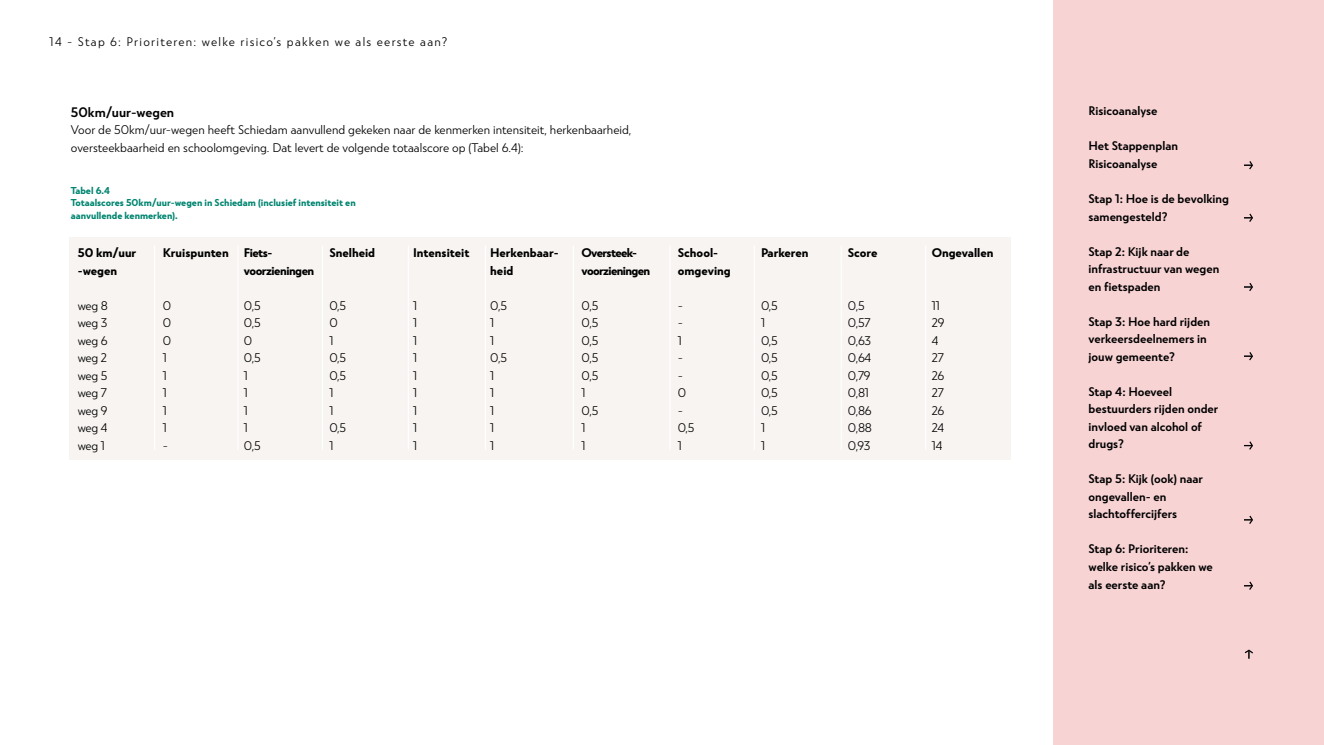
<style>
.page{position:relative;width:1324px;height:745px;background:#fff}
.page>*{position:absolute;margin:0;border:0;box-sizing:border-box;transform-origin:0 0}
.t1{font:600 13.75px "Atlan";color:#000}
.t2{font:600 12.5px/17.5px "Atlan";color:#000}
.t3{font:300 12.5px/17.5px "Atlan";color:#000}
.t4{font:700 12.5px/17.5px "Atlan";color:#000}
.t5{font:300 12.5px "Atlan";letter-spacing:.1em;color:#000}
.t6{font:300 12.5px/17.5px "Atlan";letter-spacing:-.02em;color:#000}
.t7{font:700 12.5px/17.5px "Atlan";letter-spacing:-.05em;color:#000}
.t8{font:700 12.5px/17.5px "Atlan";letter-spacing:-.04em;color:#000}
.t9{font:700 10px/12.5px "Atlan";color:#008570}
</style>
<div class="page">
<div style="left:1052px;top:0;width:271px;height:744px;background:#f8d3d4"></div>
<svg style="left:1244px;top:161px;width:9px;height:9px"></svg>
<svg style="left:1244px;top:213px;width:9px;height:9px"></svg>
<svg style="left:1244px;top:283px;width:9px;height:8px"></svg>
<svg style="left:1244px;top:352px;width:9px;height:9px"></svg>
<svg style="left:1244px;top:441px;width:9px;height:9px"></svg>
<svg style="left:1244px;top:515px;width:9px;height:9px"></svg>
<svg style="left:1244px;top:581px;width:9px;height:9px"></svg>
<svg style="left:1244px;top:649px;width:9px;height:9px"></svg>
<div style="left:69px;top:237px;width:942px;height:222px;background:#f7f4f1"></div>
<hr style="left:154px;top:245px;width:1px;height:204px;background:#fff">
<hr style="left:237px;top:245px;width:1px;height:204px;background:#fff">
<hr style="left:407px;top:245px;width:2px;height:204px;background:#fff">
<hr style="left:485px;top:245px;width:1px;height:204px;background:#fff">
<hr style="left:322px;top:245px;width:1px;height:204px;background:#fff">
<hr style="left:572px;top:245px;width:2px;height:204px;background:#fff">
<hr style="left:669px;top:245px;width:1px;height:204px;background:#fff">
<hr style="left:753px;top:245px;width:1px;height:204px;background:#fff">
<hr style="left:840px;top:245px;width:1px;height:204px;background:#fff">
<hr style="left:924px;top:245px;width:2px;height:204px;background:#fff">
<p class="t5" style="left:50px;top:34px;width:399px">14 - Stap 6: Prioriteren: welke risico’s pakken we als eerste aan?</p>
<p class="t1" style="left:71px;top:104px;width:105px">50km/uur-wegen</p>
<p class="t3" style="left:71px;top:121px;width:562px">Voor de 50km/uur-wegen heeft Schiedam aanvullend gekeken naar de kenmerken intensiteit, herkenbaarheid, oversteekbaarheid en schoolomgeving. Dat levert de volgende totaalscore op (Tabel 6.4):</p>
<p class="t9" style="left:71px;top:183px;width:286px">Tabel 6.4<br>Totaalscores 50km/uur-wegen in Schiedam (inclusief intensiteit en aanvullende kenmerken).</p>
<p class="t4" style="left:78px;top:243px;width:60px">50 km/uur -wegen</p>
<p class="t3" style="left:78px;top:296px;width:32px;text-align:justify">weg 8 weg 3 weg 6 weg 2 weg 5 weg 7 weg 9 weg 4 weg 1</p>
<p class="t4" style="left:163px;top:243px;width:67px">Kruispunten</p>
<p class="t3" style="left:163px;top:296px;width:10px">0<br>0<br>0<br>1<br>1<br>1<br>1<br>1 -</p>
<p class="t8" style="left:244px;top:243px;width:72px">Fiets&shy;voorzieningen</p>
<p class="t3" style="left:244px;top:296px;width:18px">0,5<br>0,5<br>0<br>0,5<br>1<br>1<br>1<br>1<br>0,5</p>
<p class="t4" style="left:329px;top:243px;width:47px">Snelheid</p>
<p class="t3" style="left:329px;top:296px;width:18px">0,5<br>0<br>1<br>0,5<br>0,5<br>1<br>1<br>0,5<br>1</p>
<p class="t4" style="left:413px;top:243px;width:58px">Intensiteit</p>
<p class="t3" style="left:413px;top:296px;width:6px;text-align:justify">1<br>1<br>1<br>1<br>1<br>1<br>1<br>1<br>1</p>
<p class="t4" style="left:490px;top:243px;width:70px">Herkenbaar&shy;heid</p>
<p class="t3" style="left:490px;top:296px;width:18px">0,5<br>1<br>1<br>0,5<br>1<br>1<br>1<br>1<br>1</p>
<p class="t7" style="left:581px;top:243px;width:70px">Oversteek&shy;voorzieningen</p>
<p class="t3" style="left:581px;top:296px;width:18px">0,5<br>0,5<br>0,5<br>0,5<br>0,5<br>1<br>0,5<br>1<br>1</p>
<p class="t4" style="left:677px;top:243px;width:55px">School&shy;omgeving</p>
<p class="t3" style="left:677px;top:296px;width:18px">-<br>-<br>1<br>-<br>-<br>0<br>-<br>0,5<br>1</p>
<p class="t4" style="left:760px;top:243px;width:49px">Parkeren</p>
<p class="t3" style="left:760px;top:296px;width:18px">0,5<br>1<br>0,5<br>0,5<br>0,5<br>0,5<br>0,5<br>1<br>1</p>
<p class="t4" style="left:847px;top:243px;width:31px">Score</p>
<p class="t6" style="left:847px;top:296px;width:26px">0,5<br>0,57<br>0,63<br>0,64<br>0,79<br>0,81<br>0,86<br>0,88<br>0,93</p>
<p class="t4" style="left:931px;top:243px;width:63px">Ongevallen</p>
<p class="t6" style="left:931px;top:296px;width:14px">11<br>29<br>4<br>27<br>26<br>27<br>26<br>24<br>14</p>
<p class="t2" style="left:1088px;top:102px;width:70px">Risicoanalyse</p>
<p class="t2" style="left:1088px;top:137px;width:91px">Het Stappenplan<br>Risicoanalyse</p>
<p class="t2" style="left:1088px;top:190px;width:142px">Stap 1: Hoe is de bevolking samengesteld?</p>
<p class="t2" style="left:1088px;top:242px;width:132px">Stap 2: Kijk naar de infrastructuur van wegen en fietspaden</p>
<p class="t2" style="left:1088px;top:312px;width:123px">Stap 3: Hoe hard rijden verkeersdeelnemers in jouw gemeente?</p>
<p class="t2" style="left:1088px;top:382px;width:131px">Stap 4: Hoeveel bestuurders rijden onder invloed van alcohol of drugs?</p>
<p class="t2" style="left:1088px;top:470px;width:116px">Stap 5: Kijk (ook) naar ongevallen- en slachtoffercijfers</p>
<p class="t2" style="left:1088px;top:540px;width:126px">Stap 6: Prioriteren: welke risico’s pakken we als eerste aan?</p>
</div>
